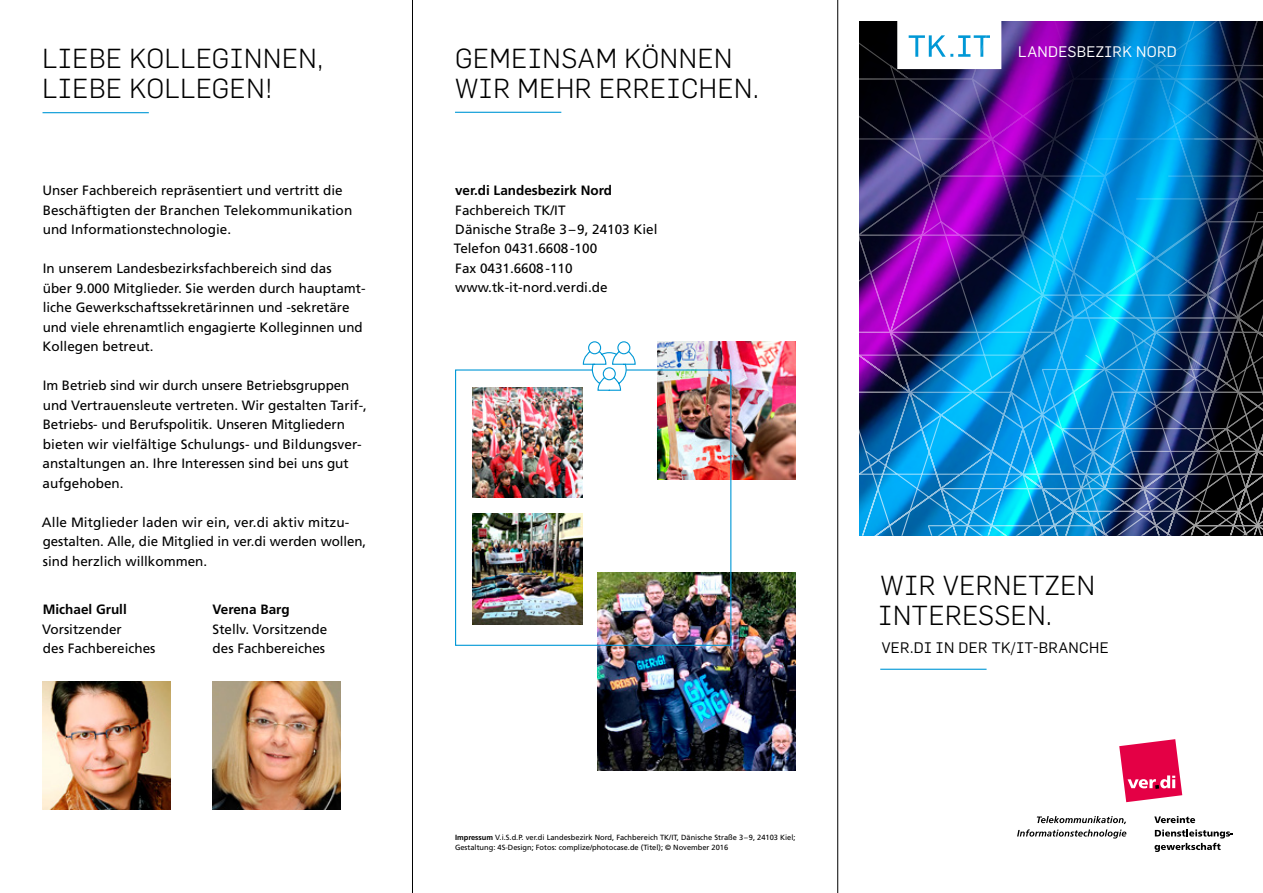
<style>
.page{position:relative;width:1263px;height:893px;background:#fff}
.page>*{position:absolute;margin:0;border:0;box-sizing:border-box;transform-origin:0 0}
.t1{font:300 27px/30px "Flama";letter-spacing:.025em;color:#000}
.t2{font:15px "Flama";letter-spacing:.025em;color:#000}
.t3{font:15px "Flama";letter-spacing:.025em;color:#fff}
.t4{font:13.5px/19.5px "Frutiger LT Std";color:#000}
.t5{font:700 13.5px "Frutiger LT Std";color:#000}
.t6{font:7.5px/10.5px "Frutiger LT Std";color:#000}
.s1{font-weight:700}
</style>
<div class="page">
<hr style="left:880px;top:669px;width:106px;height:1px;background:#0098d6">
<hr style="left:43px;top:112px;width:106px;height:1px;background:#0098d6">
<hr style="left:455px;top:112px;width:106px;height:1px;background:#0098d6">
<svg style="left:1119px;top:739px;width:63px;height:63px"></svg>
<svg style="left:1154px;top:816px;width:41px;height:7px"></svg>
<svg style="left:1154px;top:829px;width:79px;height:23px"></svg>
<svg style="left:1017px;top:816px;width:109px;height:22px"></svg>
<img style="left:43px;top:682px;width:127px;height:127px">
<img style="left:213px;top:682px;width:127px;height:127px">
<img style="left:597px;top:572px;width:198px;height:198px">
<img style="left:657px;top:341px;width:138px;height:138px">
<div style="left:455px;top:369px;width:276px;height:277px;border:1px solid #0098d6"></div>
<img style="left:472px;top:387px;width:111px;height:111px">
<img style="left:472px;top:513px;width:111px;height:111px">
<svg style="left:582px;top:341px;width:54px;height:50px"></svg>
<svg style="left:859px;top:21px;width:18px;height:515px;background:#31296a"></svg>
<img style="left:877px;top:21px;width:195px;height:515px">
<img style="left:1072px;top:21px;width:165px;height:515px">
<svg style="left:1237px;top:21px;width:26px;height:515px;background:#16171f"></svg>
<hr style="left:412px;top:0;width:1px;height:893px;background:#000">
<hr style="left:837px;top:0;width:1px;height:893px;background:#000">
<h1 class="t1" style="left:43px;top:42px;width:282px">LIEBE KOLLEGINNEN,<br>LIEBE KOLLEGEN!</h1>
<h1 class="t1" style="left:455px;top:42px;width:305px">GEMEINSAM KÖNNEN<br>WIR MEHR ERREICHEN.</h1>
<p class="t3" style="left:1018px;top:41px;width:160px">LANDESBEZIRK NORD</p>
<p class="t4" style="left:43px;top:181px;width:311px">Unser Fachbereich repräsentiert und vertritt die<br>Beschäftigten der Branchen Telekommunikation und Informationstechnologie.</p>
<p class="t4" style="left:43px;top:259px;width:325px">In unserem Landesbezirksfachbereich sind das<br>über 9.000 Mitglieder. Sie werden durch hauptamt&shy;liche Gewerkschaftssekretärinnen und -sekretäre und viele ehrenamtlich engagierte Kolleginnen und Kollegen betreut.</p>
<p class="t4" style="left:43px;top:376px;width:326px">Im Betrieb sind wir durch unsere Betriebsgruppen und Vertrauensleute vertreten. Wir gestalten Tarif-, Betriebs- und Berufspolitik. Unseren Mitgliedern bieten wir vielfältige Schulungs- und Bildungsver&shy;anstaltungen an. Ihre Interessen sind bei uns gut aufgehoben.</p>
<p class="t4" style="left:42px;top:512px;width:326px">Alle Mitglieder laden wir ein, ver.di aktiv mitzu&shy;gestalten. Alle, die Mitglied in ver.di werden wollen, sind herzlich willkommen.</p>
<p class="t5" style="left:43px;top:602px;width:86px">Michael Grull</p>
<p class="t5" style="left:213px;top:602px;width:79px">Verena Barg</p>
<p class="t4" style="left:42px;top:619px;width:81px">Vorsitzender</p>
<p class="t4" style="left:213px;top:619px;width:116px">Stellv. Vorsitzende</p>
<p class="t4" style="left:43px;top:639px;width:114px">des Fachbereiches</p>
<p class="t4" style="left:213px;top:639px;width:114px">des Fachbereiches</p>
<p class="t5" style="left:455px;top:182px;width:158px">ver.di Landesbezirk Nord</p>
<p class="t4" style="left:454px;top:200px;width:205px">Fachbereich TK/IT<br>Dänische Straße 3–9, 24103 Kiel<br>Telefon 0431.6608-100<br>Fax 0431.6608-110 www.tk-it-nord.verdi.de</p>
<p class="t6" style="left:455px;top:832px;width:342px"><span class="s1">Impressum</span> V.i.S.d.P. ver.di Landesbezirk Nord, Fachbereich TK/IT, Dänische Straße 3–9, 24103 Kiel;<br>Gestaltung: 4S-Design; Fotos: complize/photocase.de (Titel); © November 2016</p>
<h1 class="t1" style="left:879px;top:569px;width:218px">WIR VERNETZEN<br>INTERESSEN.</h1>
<p class="t2" style="left:882px;top:637px;width:228px">VER.DI IN DER TK/IT-BRANCHE</p>
</div>
